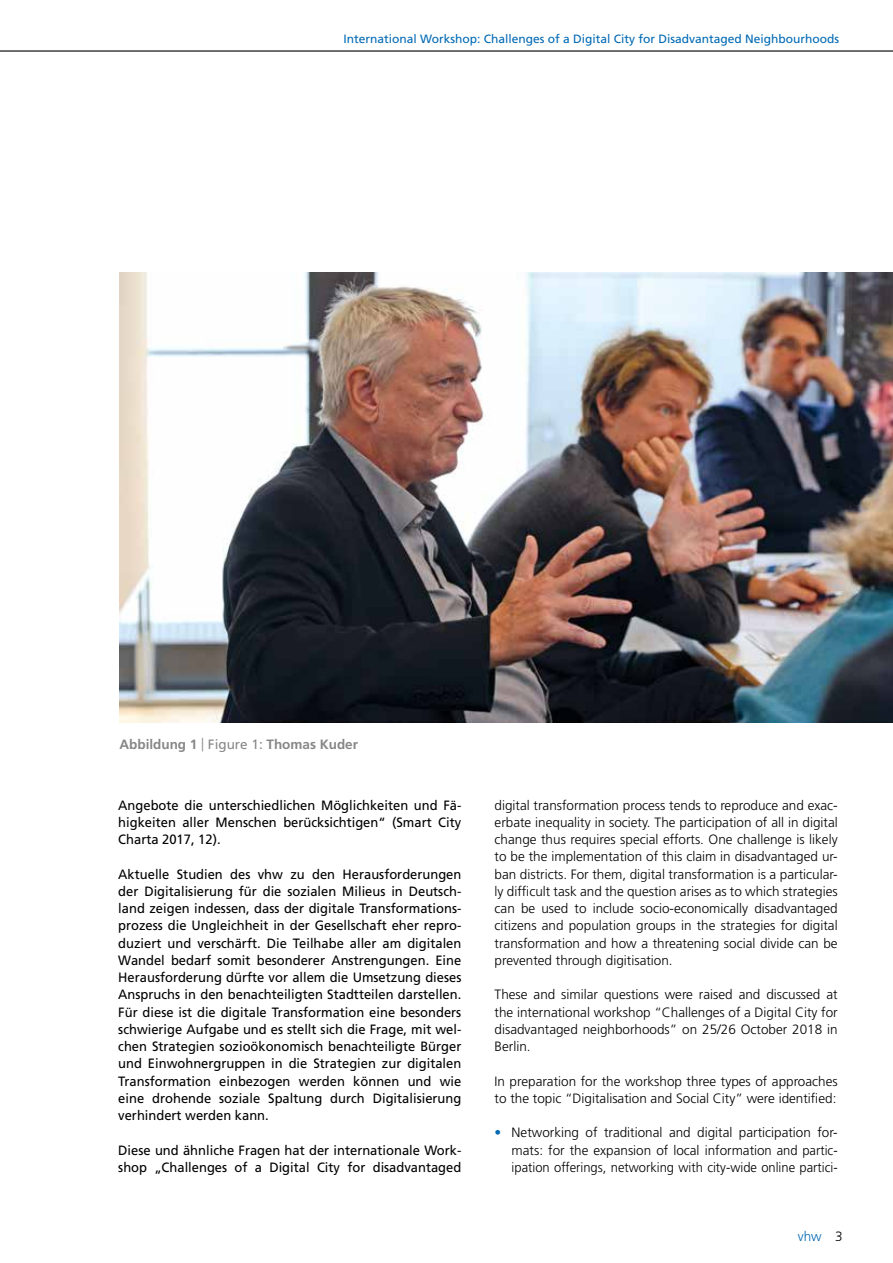
<style>
.page{position:relative;width:893px;height:1263px;background:#fff}
.page>*{position:absolute;margin:0;border:0;box-sizing:border-box;transform-origin:0 0}
.t1{font:300 13.5px/17.2px "Frutiger";color:#000;text-align:justify}
.t2{font:13.5px/17.2px "Frutiger";color:#000;text-align:justify;scale:.96 1}
.t3{font:700 13.5px "Frutiger LT Std";color:#878787}
.t4{font:300 13.5px "Frutiger LT Std";color:#0069b4}
.t5{font:12px "Frutiger LT Std";color:#0069b4}
.s1{font-weight:300}
.s2{font-weight:400}
.s3{color:#0069b4}
.s4{color:#000}
</style>
<div class="page">
<hr style="left:0;top:50px;width:893px;height:2px;background:#000">
<img style="left:119px;top:272px;width:774px;height:450px">
<p class="t5" style="left:343px;top:32px;width:497px">International Workshop: Challenges of a Digital City for Disadvantaged Neighbourhoods</p>
<p class="t3" style="left:119px;top:736px;width:240px">Abbildung 1 <span class="s1">|</span> <span class="s2">Figure 1:</span> Thomas Kuder</p>
<p class="t2" style="left:118px;top:796px;width:359px">Angebote die unterschiedlichen Möglichkeiten und Fä&shy;higkeiten aller Menschen berücksichtigen“ (Smart City Charta 2017, 12).</p>
<p class="t2" style="left:118px;top:865px;width:359px">Aktuelle Studien des vhw zu den Herausforderungen der Digitalisierung für die sozialen Milieus in Deutsch&shy;land zeigen indessen, dass der digitale Transformations&shy;prozess die Ungleichheit in der Gesellschaft eher repro&shy;duziert und verschärft. Die Teilhabe aller am digitalen Wandel bedarf somit besonderer Anstrengungen. Eine Herausforderung dürfte vor allem die Umsetzung dieses Anspruchs in den benachteiligten Stadtteilen darstellen.<br>Für diese ist die digitale Transformation eine besonders schwierige Aufgabe und es stellt sich die Frage, mit wel&shy;chen Strategien sozioökonomisch benachteiligte Bürger und Einwohnergruppen in die Strategien zur digitalen Transformation einbezogen werden können und wie eine drohende soziale Spaltung durch Digitalisierung verhindert werden kann.</p>
<p class="t2" style="left:118px;top:1141px;width:359px">Diese und ähnliche Fragen hat der internationale Work&shy;shop „Challenges of a Digital City for disadvantaged</p>
<p class="t1" style="left:495px;top:796px;width:345px">digital transformation process tends to reproduce and exac&shy;erbate inequality in society. The participation of all in digital change thus requires special efforts. One challenge is likely to be the implementation of this claim in disadvantaged ur&shy;ban districts. For them, digital transformation is a particular&shy;ly difficult task and the question arises as to which strategies can be used to include socio-economically disadvantaged citizens and population groups in the strategies for digital transformation and how a threatening social divide can be prevented through digitisation.</p>
<p class="t1" style="left:495px;top:986px;width:345px">These and similar questions were raised and discussed at the international workshop “Challenges of a Digital City for disadvantaged neighborhoods” on 25/26 October 2018 in Berlin.</p>
<p class="t1" style="left:495px;top:1072px;width:345px">In preparation for the workshop three types of approaches to the topic “Digitalisation and Social City” were identified:</p>
<p class="t1" style="left:512px;top:1124px;width:328px;text-indent:-17px"><span class="s3">•</span> Networking of traditional and digital participation for&shy;mats: for the expansion of local information and partic&shy;ipation offerings, networking with city-wide online partici-</p>
<p class="t4" style="left:798px;top:1228px;width:47px">vhw <span class="s4">3</span></p>
</div>
